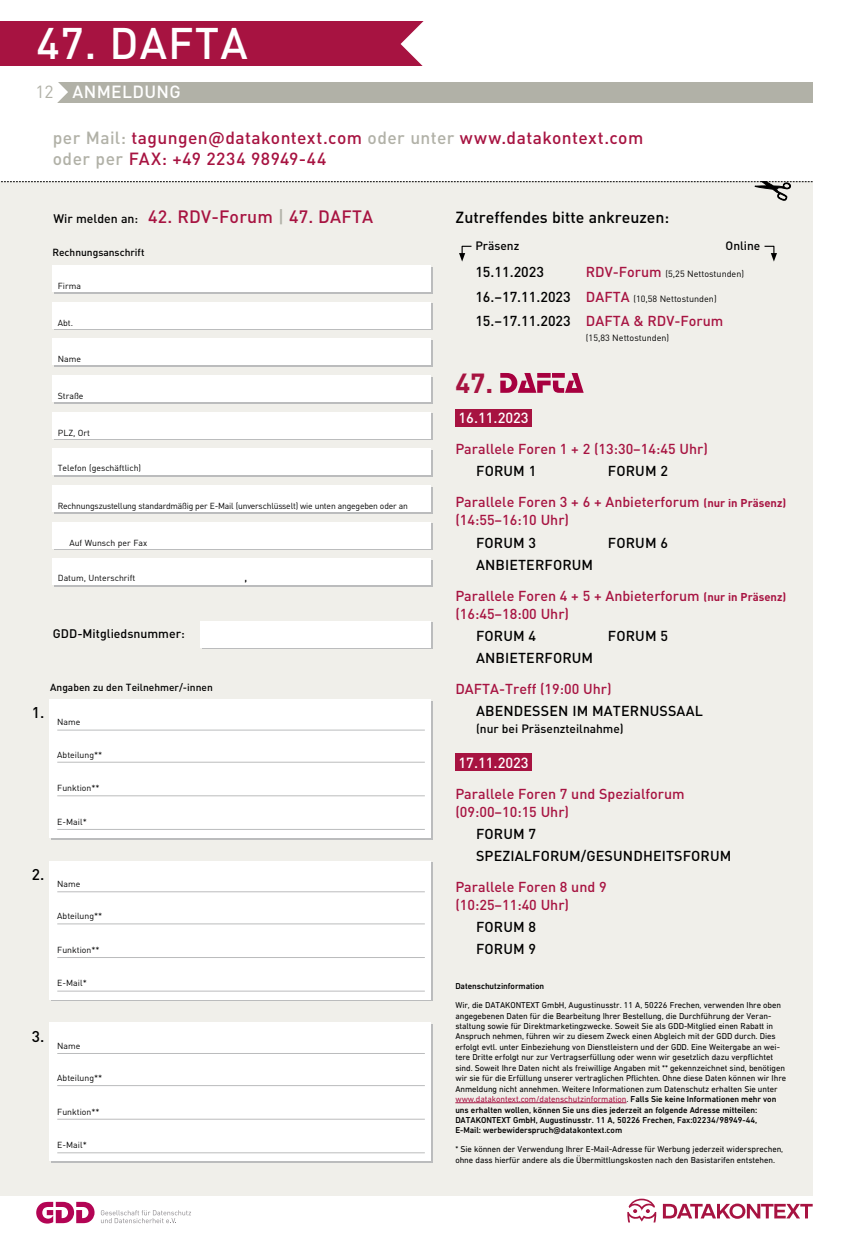
<style>
.page{position:relative;width:851px;height:1234px;background:#fff}
.page>*{position:absolute;margin:0;border:0;box-sizing:border-box;transform-origin:0 0}
.t1{font:500 43.65px "DIN Pro";letter-spacing:.025em;color:#fff}
.t2{font:700 27.3px "DIN Pro";color:#a71341}
.t3{font:500 17.7px "DIN Pro";letter-spacing:.01em;color:#a71341}
.t4{font:500 17.4px/20.9px "DIN Pro";letter-spacing:.025em;color:#a71341}
.t5{font:500 17.4px "DIN Pro";letter-spacing:.02em;color:#fff}
.t6{font:17.4px "DIN Pro";color:#b1b1a7}
.t7{font:500 15.9px "DIN Pro";color:#000}
.t8{font:500 15.45px "DIN Pro";color:#000}
.t9{font:500 14.55px "DIN Pro";color:#fff}
.t10{font:500 14.25px/18px "DIN Pro";color:#a71341}
.t11{font:500 14.25px/22.2px "DIN Pro";letter-spacing:.01em;color:#000}
.t12{font:13.05px "DIN Pro";color:#000}
.t13{font:500 12.3px "DIN Pro";color:#000}
.t14{font:500 12px "DIN Pro";color:#000}
.t15{font:500 10.2px "DIN Pro";color:#000}
.t16{font:9px "DIN Pro";color:#000}
.t17{font:8.7px/10.5px "DIN Next LT Pro";letter-spacing:-.005em;color:#000}
.t18{font:8.7px "DIN Pro";color:#000}
.t19{font:8.7px "DIN Pro";letter-spacing:-.02em;color:#000}
.t20{font:500 8.7px "DIN Next LT Pro";letter-spacing:-.005em;color:#000}
.s1{color:#b1b1a7}
.s2{font-size:12.3px;color:#000}
.s3{font-weight:500;font-size:14.25px;color:#a71341}
.s4{font-weight:500;font-size:14.25px}
.s5{color:#000}
.s6{font-weight:700;font-size:11.25px}
.s7{color:#a71341}
.s8{font-weight:500}
</style>
<div class="page">
<div style="left:0;top:182px;width:812px;height:1013px;background:#f0efea"></div>
<div style="left:0;top:22px;width:434px;height:44px;background:#a71341"></div>
<svg style="left:400px;top:21px;width:34px;height:45px"></svg>
<div style="left:40px;top:82px;width:772px;height:20px;background:#b1b1a7"></div>
<svg style="left:40px;top:82px;width:28px;height:21px"></svg>
<svg style="left:0;top:181px;width:812px;height:19px"></svg>
<div style="left:455px;top:753px;width:77px;height:17px;background:#a71341"></div>
<svg style="left:500px;top:373px;width:83px;height:20px"></svg>
<div style="left:455px;top:409px;width:77px;height:17px;background:#a71341"></div>
<hr style="left:455px;top:1102px;width:171px;height:1px;background:#a71341">
<svg style="left:627px;top:1198px;width:29px;height:24px"></svg>
<svg style="left:662px;top:1203px;width:150px;height:15px"></svg>
<svg style="left:36px;top:1201px;width:58px;height:22px"></svg>
<svg style="left:101px;top:1210px;width:90px;height:13px"></svg>
<svg style="left:459px;top:245px;width:13px;height:16px"></svg>
<svg style="left:764px;top:245px;width:12px;height:16px"></svg>
<div style="left:50px;top:699px;width:381px;height:138px;background:#fff"></div>
<hr style="left:57px;top:828px;width:368px;height:1px;background:#bbbcbd">
<hr style="left:57px;top:761px;width:368px;height:1px;background:#bbbcbd">
<hr style="left:57px;top:729px;width:368px;height:1px;background:#bbbcbd">
<hr style="left:57px;top:795px;width:368px;height:1px;background:#bbbcbd">
<div style="left:50px;top:861px;width:381px;height:138px;background:#fff"></div>
<hr style="left:57px;top:990px;width:368px;height:1px;background:#bbbcbd">
<hr style="left:57px;top:923px;width:368px;height:1px;background:#bbbcbd">
<hr style="left:57px;top:891px;width:368px;height:1px;background:#bbbcbd">
<hr style="left:57px;top:956px;width:368px;height:1px;background:#bbbcbd">
<div style="left:50px;top:1022px;width:381px;height:139px;background:#fff"></div>
<hr style="left:57px;top:1152px;width:368px;height:1px;background:#bbbcbd">
<hr style="left:57px;top:1084px;width:368px;height:1px;background:#bbbcbd">
<hr style="left:57px;top:1052px;width:368px;height:1px;background:#bbbcbd">
<hr style="left:57px;top:1118px;width:368px;height:1px;background:#bbbcbd">
<div style="left:200px;top:621px;width:232px;height:28px;background:#fff"></div>
<div style="left:52px;top:265px;width:380px;height:28px;background:#fff"></div>
<div style="left:52px;top:302px;width:380px;height:28px;background:#fff"></div>
<div style="left:52px;top:338px;width:380px;height:29px;background:#fff"></div>
<div style="left:52px;top:375px;width:380px;height:28px;background:#fff"></div>
<div style="left:52px;top:412px;width:380px;height:28px;background:#fff"></div>
<div style="left:52px;top:448px;width:380px;height:28px;background:#fff"></div>
<div style="left:52px;top:485px;width:380px;height:28px;background:#fff"></div>
<div style="left:52px;top:522px;width:380px;height:28px;background:#fff"></div>
<div style="left:52px;top:558px;width:380px;height:28px;background:#fff"></div>
<h1 class="t1" style="left:36px;top:14px;width:213px">47. DAFTA</h1>
<h3 class="t5" style="left:73px;top:80px;width:110px">ANMELDUNG</h3>
<h3 class="t4" style="left:53px;top:127px;width:592px"><span class="s1">per Mail:</span> tagungen@datakontext.com <span class="s1">oder unter</span> www.datakontext.com <span class="s1">oder per</span> FAX: +49 2234 98949-44</h3>
<h3 class="t6" style="left:35px;top:80px;width:20px">12</h3>
<h3 class="t3" style="left:53px;top:204px;width:321px"><span class="s2">Wir melden an:</span> 42. RDV-Forum <span class="s1">|</span> 47. DAFTA</h3>
<p class="t15" style="left:52px;top:246px;width:93px">Rechnungsanschrift</p>
<p class="t18" style="left:58px;top:280px;width:25px">Firma</p>
<p class="t18" style="left:58px;top:316px;width:17px">Abt.</p>
<p class="t18" style="left:58px;top:353px;width:25px">Name</p>
<p class="t18" style="left:58px;top:390px;width:27px">Straße</p>
<p class="t18" style="left:58px;top:426px;width:34px">PLZ, Ort</p>
<p class="t18" style="left:58px;top:462px;width:85px">Telefon (geschäftlich)</p>
<p class="t19" style="left:58px;top:499px;width:351px">Rechnungszustellung standardmäßig per E-Mail (unverschlüsselt) wie unten angegeben oder an</p>
<p class="t18" style="left:69px;top:536px;width:79px">Auf Wunsch per Fax</p>
<p class="t18" style="left:58px;top:572px;width:79px">Datum, Unterschrift</p>
<h3 class="t12" style="left:244px;top:567px;width:5px">,</h3>
<h3 class="t13" style="left:53px;top:625px;width:133px">GDD-Mitgliedsnummer:</h3>
<p class="t15" style="left:50px;top:680px;width:164px">Angaben zu den Teilnehmer/-innen</p>
<h3 class="t8" style="left:32px;top:702px;width:14px">1.</h3>
<p class="t18" style="left:57px;top:716px;width:25px">Name</p>
<p class="t18" style="left:57px;top:748px;width:47px">Abteilung**</p>
<p class="t18" style="left:57px;top:781px;width:44px">Funktion**</p>
<p class="t18" style="left:57px;top:815px;width:31px">E-Mail*</p>
<h3 class="t8" style="left:32px;top:863px;width:14px">2.</h3>
<p class="t18" style="left:57px;top:877px;width:25px">Name</p>
<p class="t18" style="left:57px;top:909px;width:47px">Abteilung**</p>
<p class="t18" style="left:57px;top:943px;width:44px">Funktion**</p>
<p class="t18" style="left:57px;top:977px;width:31px">E-Mail*</p>
<h3 class="t8" style="left:32px;top:1025px;width:14px">3.</h3>
<p class="t18" style="left:57px;top:1039px;width:25px">Name</p>
<p class="t18" style="left:57px;top:1071px;width:47px">Abteilung**</p>
<p class="t18" style="left:57px;top:1105px;width:44px">Funktion**</p>
<p class="t18" style="left:57px;top:1138px;width:31px">E-Mail*</p>
<h3 class="t7" style="left:455px;top:206px;width:215px">Zutreffendes bitte ankreuzen:</h3>
<h3 class="t14" style="left:475px;top:238px;width:46px">Präsenz</h3>
<h3 class="t14" style="left:725px;top:238px;width:36px">Online</h3>
<h3 class="t11" style="left:475px;top:260px;width:70px">15.11.2023</h3>
<p class="t16" style="left:586px;top:268px;width:160px"><span class="s3">RDV-Forum</span> (5,25 Nettostunden)</p>
<p class="t16" style="left:475px;top:292px;width:243px"><span class="s4">16.–17.11.2023</span> <span class="s3">DAFTA</span> (10,58 Nettostunden)</p>
<h3 class="t10" style="left:475px;top:311px;width:249px"><span class="s5">15.–17.11.2023</span> DAFTA &amp; RDV-Forum</h3>
<p class="t16" style="left:586px;top:331px;width:85px">(15,83 Nettostunden)</p>
<h2 class="t2" style="left:455px;top:364px;width:39px">47.</h2>
<h3 class="t9" style="left:458px;top:408px;width:72px">16.11.2023</h3>
<h3 class="t10" style="left:455px;top:439px;width:254px">Parallele Foren 1 + 2 (13:30–14:45 Uhr)</h3>
<h3 class="t11" style="left:476px;top:459px;width:62px">FORUM 1</h3>
<h3 class="t10" style="left:455px;top:455px;width:332px;line-height:30.8px;text-indent:153px"><span class="s5">FORUM 2<br></span>Parallele Foren 3 + 6 + Anbieterforum <span class="s6">(nur in Präsenz)</span></h3>
<h3 class="t10" style="left:455px;top:510px;width:115px">(14:55–16:10 Uhr)</h3>
<h3 class="t11" style="left:476px;top:530px;width:62px">FORUM 3</h3>
<h3 class="t11" style="left:608px;top:530px;width:62px">FORUM 6</h3>
<h3 class="t10" style="left:455px;top:548px;width:332px;line-height:30.8px;text-indent:21px"><span class="s5">ANBIETERFORUM<br></span>Parallele Foren 4 + 5 + Anbieterforum <span class="s6">(nur in Präsenz)</span></h3>
<h3 class="t10" style="left:455px;top:603px;width:115px">(16:45–18:00 Uhr)</h3>
<h3 class="t11" style="left:476px;top:624px;width:62px">FORUM 4</h3>
<h3 class="t11" style="left:608px;top:624px;width:62px">FORUM 5</h3>
<h3 class="t11" style="left:476px;top:646px;width:119px">ANBIETERFORUM</h3>
<h3 class="t10" style="left:455px;top:679px;width:158px">DAFTA-Treff (19:00 Uhr)</h3>
<h3 class="t11" style="left:476px;top:699px;width:228px">ABENDESSEN IM MATERNUSSAAL</h3>
<h3 class="t14" style="left:476px;top:720px;width:149px">(nur bei Präsenzteilnahme)</h3>
<h3 class="t9" style="left:458px;top:752px;width:72px">17.11.2023</h3>
<h3 class="t10" style="left:455px;top:783px;width:231px">Parallele Foren 7 und Spezialforum (09:00–10:15 Uhr)</h3>
<h3 class="t11" style="left:476px;top:821px;width:257px">FORUM 7<br>SPEZIALFORUM/GESUNDHEITSFORUM</h3>
<h3 class="t10" style="left:455px;top:877px;width:153px">Parallele Foren 8 und 9 (10:25–11:40 Uhr)</h3>
<h3 class="t11" style="left:476px;top:915px;width:62px">FORUM 8<br>FORUM 9</h3>
<p class="t20" style="left:455px;top:980px;width:90px">Datenschutzinformation</p>
<p class="t17" style="left:455px;top:999px;width:332px">Wir, die DATAKONTEXT GmbH, Augustinusstr. 11 A, 50226 Frechen, verwenden Ihre oben angegebenen Daten für die Bearbeitung Ihrer Bestellung, die Durchführung der Veran&shy;staltung sowie für Direktmarketingzwecke. Soweit Sie als GDD-Mitglied einen Rabatt in Anspruch nehmen, führen wir zu diesem Zweck einen Abgleich mit der GDD durch. Dies erfolgt evtl. unter Einbeziehung von Dienstleistern und der GDD. Eine Weitergabe an wei&shy;tere Dritte erfolgt nur zur Vertragserfüllung oder wenn wir gesetzlich dazu verpflichtet sind. Soweit Ihre Daten nicht als freiwillige Angaben mit ** gekennzeichnet sind, benötigen wir sie für die Erfüllung unserer vertraglichen Pflichten. Ohne diese Daten können wir Ihre Anmeldung nicht annehmen. Weitere Informationen zum Datenschutz erhalten Sie unter <span class="s7">www.datakontext.com/datenschutzinformation</span>. <span class="s8">Falls Sie keine Informationen mehr von uns erhalten wollen, können Sie uns dies jederzeit an folgende Adresse mitteilen:<br>DATAKONTEXT GmbH, Augustinusstr. 11 A, 50226 Frechen, Fax:02234/98949-44,<br>E-Mail: werbewiderspruch@datakontext.com</span></p>
<p class="t17" style="left:455px;top:1143px;width:329px">* Sie können der Verwendung Ihrer E-Mail-Adresse für Werbung jederzeit widersprechen, ohne dass hierfür andere als die Übermittlungskosten nach den Basistarifen entstehen.</p>
</div>
